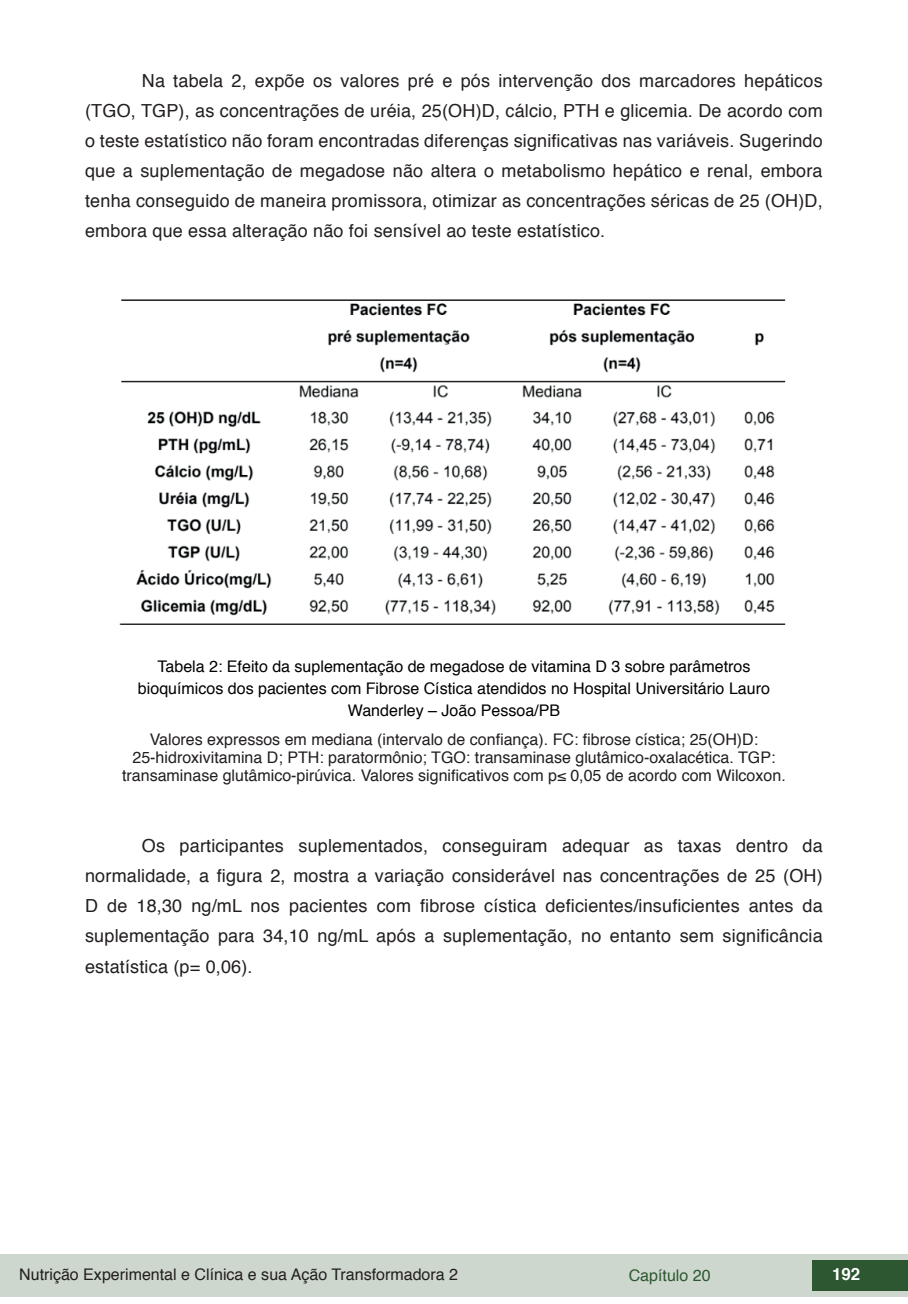
<style>
.page{position:relative;width:908px;height:1304px;background:#fff}
.page>*{position:absolute;margin:0;border:0;box-sizing:border-box;transform-origin:0 0}
.t1{font:18px/30px "Helvetica";letter-spacing:.01em;color:#231f20;text-align:justify}
.t2{font:700 16.8px "Helvetica";color:#fff}
.t3{font:16px/18px "Helvetica";color:#231f20;text-align:center}
.t4{font:16px/22px "Helvetica";color:#000;text-align:center}
.t5{font:16px "Helvetica";color:#2d5730}
</style>
<div class="page">
<div style="left:0;top:1254px;width:906px;height:43px;background:#cdd7ce"></div>
<div style="left:812px;top:1261px;width:95px;height:30px;background:#2d5730"></div>
<img style="left:119px;top:299px;width:667px;height:326px">
<p class="t1" style="left:85px;top:66px;width:738px;text-indent:57px">Na tabela 2, expõe os valores pré e pós intervenção dos marcadores hepáticos (TGO, TGP), as concentrações de uréia, 25(OH)D, cálcio, PTH e glicemia. De acordo com o teste estatístico não foram encontradas diferenças significativas nas variáveis. Sugerindo que a suplementação de megadose não altera o metabolismo hepático e renal, embora tenha conseguido de maneira promissora, otimizar as concentrações séricas de 25 (OH)D, embora que essa alteração não foi sensível ao teste estatístico.</p>
<p class="t4" style="left:138px;top:656px;width:633px">Tabela 2: Efeito da suplementação de megadose de vitamina D 3 sobre parâmetros bioquímicos dos pacientes com Fibrose Cística atendidos no Hospital Universitário Lauro<br>Wanderley – João Pessoa/PB</p>
<p class="t3" style="left:122px;top:731px;width:664px">Valores expressos em mediana (intervalo de confiança). FC: fibrose cística; 25(OH)D:<br>25-hidroxivitamina D; PTH: paratormônio; TGO: transaminase glutâmico-oxalacética. TGP: transaminase glutâmico-pirúvica. Valores significativos com p≤ 0,05 de acordo com Wilcoxon.</p>
<p class="t1" style="left:85px;top:832px;width:738px;text-indent:57px">Os participantes suplementados, conseguiram adequar as taxas dentro da normalidade, a figura 2, mostra a variação considerável nas concentrações de 25 (OH)<br>D de 18,30 ng/mL nos pacientes com fibrose cística deficientes/insuficientes antes da suplementação para 34,10 ng/mL após a suplementação, no entanto sem significância estatística (p= 0,06).</p>
<p class="t3" style="left:19px;top:1266px;width:440px">Nutrição Experimental e Clínica e sua Ação Transformadora 2</p>
<p class="t5" style="left:628px;top:1263px;width:83px">Capítulo 20</p>
<p class="t2" style="left:831px;top:1261px;width:30px">192</p>
</div>
